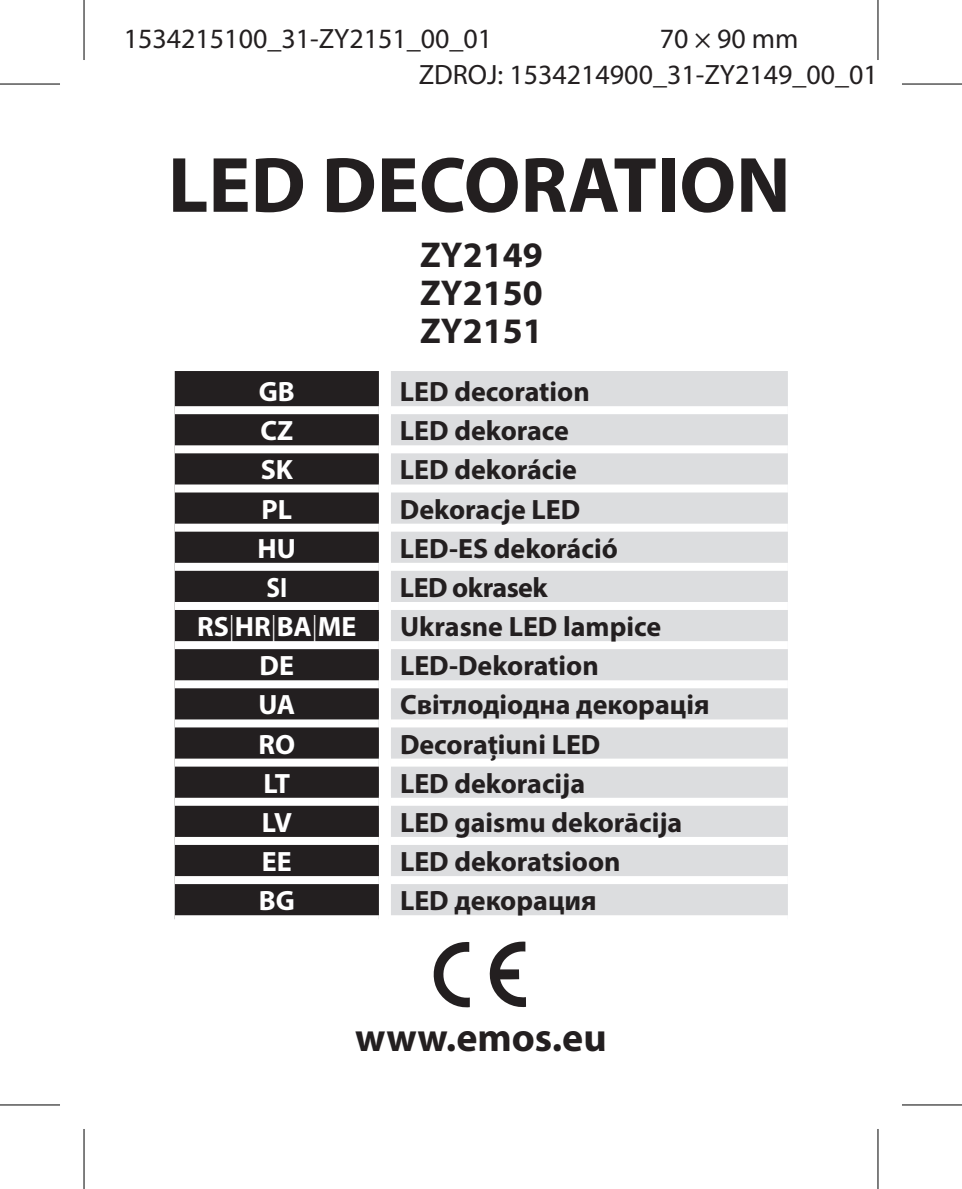
<style>
.page{position:relative;width:962px;height:1189px;background:#fff}
.page>*{position:absolute;margin:0;border:0;box-sizing:border-box;transform-origin:0 0}
.t1{font:700 79.2px "Myriad Pro";color:#231f20}
.t2{font:700 40px "Myriad Pro";color:#231f20}
.t3{font:700 36px/37.6px "Myriad Pro";color:#231f20;text-align:justify}
.t4{font:700 28px "Myriad Pro";color:#231f20}
.t5{font:28px/35.6px "Myriad Pro";color:#231f20}
.t6{font:700 28px "Myriad Pro";color:#fff}
.t7{font:700 28px "Myriad Pro";letter-spacing:-.02em;color:#231f20}
.t8{font:700 28px "Myriad Pro";color:#fff;scale:.9 1}
.s1{font-weight:300}
</style>
<div class="page">
<div style="left:175px;top:371px;width:204px;height:74px;background:#231f20"></div>
<div style="left:391px;top:371px;width:397px;height:544px;background:#dcdddf"></div>
<div style="left:175px;top:453px;width:204px;height:462px;background:#231f20"></div>
<div style="left:175px;top:406px;width:204px;height:8px;background:#fff"></div>
<div style="left:175px;top:484px;width:204px;height:8px;background:#fff"></div>
<div style="left:175px;top:523px;width:204px;height:8px;background:#fff"></div>
<div style="left:175px;top:563px;width:204px;height:8px;background:#fff"></div>
<div style="left:175px;top:602px;width:204px;height:8px;background:#fff"></div>
<div style="left:175px;top:641px;width:204px;height:8px;background:#fff"></div>
<div style="left:175px;top:680px;width:204px;height:8px;background:#fff"></div>
<div style="left:175px;top:719px;width:204px;height:8px;background:#fff"></div>
<div style="left:175px;top:758px;width:204px;height:8px;background:#fff"></div>
<div style="left:175px;top:797px;width:204px;height:8px;background:#fff"></div>
<div style="left:391px;top:406px;width:397px;height:8px;background:#fff"></div>
<div style="left:391px;top:445px;width:397px;height:8px;background:#fff"></div>
<div style="left:391px;top:484px;width:397px;height:8px;background:#fff"></div>
<div style="left:391px;top:523px;width:397px;height:8px;background:#fff"></div>
<div style="left:391px;top:563px;width:397px;height:8px;background:#fff"></div>
<div style="left:391px;top:602px;width:397px;height:8px;background:#fff"></div>
<div style="left:391px;top:641px;width:397px;height:8px;background:#fff"></div>
<div style="left:391px;top:680px;width:397px;height:8px;background:#fff"></div>
<div style="left:391px;top:719px;width:397px;height:8px;background:#fff"></div>
<div style="left:391px;top:758px;width:397px;height:8px;background:#fff"></div>
<div style="left:391px;top:797px;width:397px;height:8px;background:#fff"></div>
<div style="left:175px;top:837px;width:204px;height:8px;background:#fff"></div>
<div style="left:391px;top:837px;width:397px;height:8px;background:#fff"></div>
<div style="left:175px;top:876px;width:204px;height:8px;background:#fff"></div>
<div style="left:391px;top:876px;width:397px;height:8px;background:#fff"></div>
<svg style="left:489px;top:941px;width:37px;height:67px"></svg>
<svg style="left:433px;top:942px;width:37px;height:66px"></svg>
<svg style="left:0;top:1105px;width:60px;height:1px"></svg>
<svg style="left:902px;top:1105px;width:60px;height:1px"></svg>
<svg style="left:878px;top:0;width:1px;height:60px"></svg>
<svg style="left:878px;top:1129px;width:1px;height:59px"></svg>
<hr style="left:0;top:83px;width:60px;height:2px;background:#000">
<hr style="left:902px;top:83px;width:60px;height:2px;background:#000">
<hr style="left:0;top:1104px;width:60px;height:1px;background:#000">
<hr style="left:902px;top:1104px;width:60px;height:1px;background:#000">
<hr style="left:83px;top:0;width:2px;height:60px;background:#000">
<hr style="left:83px;top:1128px;width:2px;height:60px;background:#000">
<hr style="left:877px;top:0;width:1px;height:60px;background:#000">
<hr style="left:877px;top:1128px;width:1px;height:60px;background:#000">
<p class="t5" style="left:124px;top:21px;width:370px">1534215100_31-ZY2151_00_01</p>
<p class="t5" style="left:419px;top:21px;width:461px;text-indent:241px">70 × 90 mm<br>ZDROJ: 1534214900_31-ZY2149_00_01</p>
<h1 class="t1" style="left:168px;top:133px;width:624px">LED DECORATION</h1>
<p class="t3" style="left:420px;top:235px;width:124px">ZY2149<br>ZY2150<br>ZY2151</p>
<p class="t6" style="left:259px;top:373px;width:38px">GB</p>
<p class="t4" style="left:400px;top:373px;width:191px">LED decoration</p>
<p class="t6" style="left:260px;top:412px;width:34px">CZ</p>
<p class="t4" style="left:400px;top:412px;width:171px">LED dekorace</p>
<p class="t6" style="left:261px;top:452px;width:34px">SK</p>
<p class="t4" style="left:400px;top:452px;width:179px">LED dekorácie</p>
<p class="t6" style="left:261px;top:491px;width:32px">PL</p>
<p class="t4" style="left:400px;top:491px;width:182px">Dekoracje LED</p>
<p class="t6" style="left:258px;top:530px;width:40px">HU</p>
<p class="t4" style="left:400px;top:530px;width:219px">LED-ES dekoráció</p>
<p class="t8" style="left:266px;top:569px;width:25px">SI</p>
<p class="t7" style="left:400px;top:569px;width:149px">LED okrasek</p>
<p class="t6" style="left:197px;top:608px;width:161px">RS<span class="s1">|</span>HR<span class="s1">|</span>BA<span class="s1">|</span>ME</p>
<p class="t4" style="left:400px;top:608px;width:263px">Ukrasne LED lampice</p>
<p class="t6" style="left:260px;top:647px;width:36px">DE</p>
<p class="t4" style="left:400px;top:647px;width:200px">LED-Dekoration</p>
<p class="t6" style="left:258px;top:686px;width:38px">UA</p>
<p class="t4" style="left:400px;top:686px;width:311px">Cвітлодіодна декорація</p>
<p class="t6" style="left:259px;top:726px;width:38px">RO</p>
<p class="t4" style="left:400px;top:726px;width:202px">Decorațiuni LED</p>
<p class="t6" style="left:263px;top:765px;width:28px">LT</p>
<p class="t4" style="left:400px;top:765px;width:187px">LED dekoracija</p>
<p class="t6" style="left:262px;top:804px;width:32px">LV</p>
<p class="t4" style="left:400px;top:804px;width:284px">LED gaismu dekorācija</p>
<p class="t6" style="left:262px;top:843px;width:31px">EE</p>
<p class="t4" style="left:400px;top:843px;width:222px">LED dekoratsioon</p>
<p class="t6" style="left:259px;top:882px;width:38px">BG</p>
<p class="t4" style="left:400px;top:882px;width:198px">LED декорация</p>
<h2 class="t2" style="left:355px;top:1011px;width:253px">www.emos.eu</h2>
</div>
